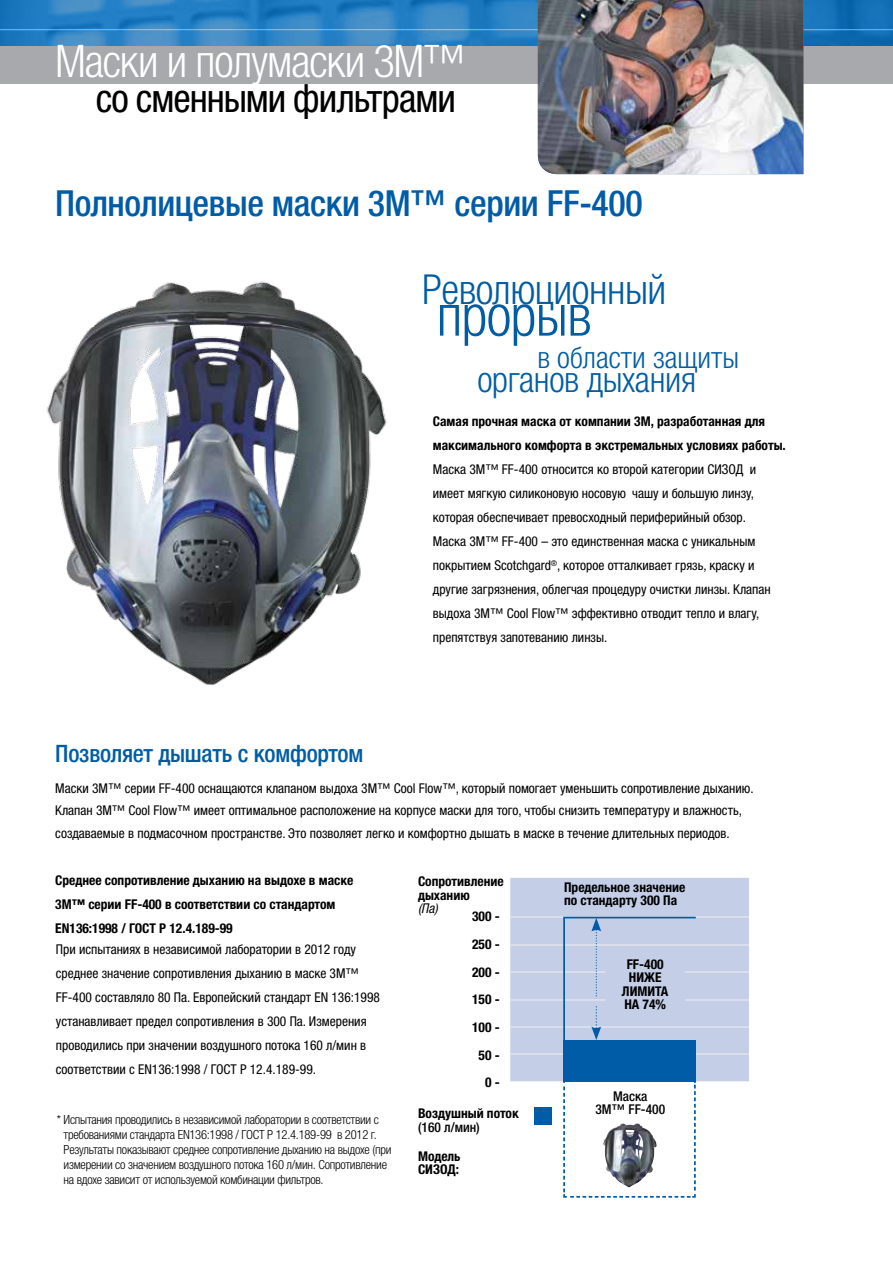
<style>
.page{position:relative;width:893px;height:1263px;background:#fff}
.page>*{position:absolute;margin:0;border:0;box-sizing:border-box;transform-origin:0 0}
.t1{font:300 condensed 57.75px "Helvetica Neue LTW1 G";letter-spacing:-.01em;color:#005da3}
.t2{font:300 condensed 45px "Helvetica Neue LTW1 G";letter-spacing:-.025em;color:#fff}
.t3{font:300 condensed 41.4px "Helvetica Neue LTW1 G";letter-spacing:-.01em;color:#005da3}
.t4{font:condensed 39px "Helvetica Neue LTW1 G";letter-spacing:-.025em;color:#000}
.t5{font:500 condensed 36px "Helvetica Neue LTW1 G";letter-spacing:-.01em;color:#005ca6}
.t6{font:300 condensed 35.55px "Helvetica Neue LTW1 G";letter-spacing:-.01em;color:#005da3}
.t7{font:300 condensed 29.85px "Helvetica Neue LTW1 G";color:#005da3}
.t8{font:500 condensed 24px "Helvetica Neue LTW1 G";letter-spacing:-.01em;color:#005da3}
.t9{font:condensed 13.5px/24px "Helvetica Neue LTW1 G";color:#000}
.t10{font:700 condensed 13.5px/13.5px "Helvetica Neue LTW1 G";color:#000}
.t11{font:500 condensed 13.5px/13.5px "Helvetica Neue LTW1 G";color:#000;text-align:center}
.t12{font:italic condensed 13.5px "Helvetica Neue LTW1 G";color:#000}
.t13{font:300 condensed 12.6px/15.1px "Helvetica Neue LTW1 G";letter-spacing:-.02em;color:#000}
</style>
<div class="page">
<div style="left:0;top:45px;width:893px;height:39px;background:#a7a9ac"></div>
<img style="left:0;top:0;width:893px;height:45px">
<hr style="left:0;top:29px;width:893px;height:1px;background:#fff">
<img style="left:538px;top:0;width:265px;height:174px">
<div style="left:510px;top:878px;width:239px;height:203px;background:#c4cee7"></div>
<hr style="left:510px;top:972px;width:95px;height:1px;background:#dbddeb">
<hr style="left:510px;top:999px;width:95px;height:1px;background:#dbddeb">
<hr style="left:685px;top:972px;width:64px;height:1px;background:#dbddeb">
<hr style="left:685px;top:999px;width:64px;height:1px;background:#dbddeb">
<hr style="left:510px;top:944px;width:239px;height:1px;background:#dbddeb">
<hr style="left:510px;top:917px;width:239px;height:1px;background:#dbddeb">
<hr style="left:510px;top:1026px;width:239px;height:1px;background:#dbddeb">
<hr style="left:510px;top:1054px;width:239px;height:1px;background:#dbddeb">
<div style="left:535px;top:1107px;width:17px;height:18px;background:#005ca6"></div>
<svg style="left:562px;top:916px;width:135px;height:282px"></svg>
<img style="left:46px;top:281px;width:341px;height:404px">
<img style="left:603px;top:1123px;width:44px;height:64px">
<h2 class="t2" style="left:55px;top:35px;width:414px">Маски и полумаски 3M™</h2>
<h3 class="t4" style="left:96px;top:75px;width:362px">со сменными фильтрами</h3>
<h3 class="t5" style="left:55px;top:181px;width:589px">Полнолицевые маски 3M™ серии FF-400</h3>
<h3 class="t3" style="left:422px;top:265px;width:246px">Революционный</h3>
<h1 class="t1" style="left:437px;top:281px;width:156px">прорыв</h1>
<h3 class="t7" style="left:537px;top:340px;width:203px">в области защиты</h3>
<h3 class="t6" style="left:477px;top:358px;width:220px">органов дыхания</h3>
<p class="t10" style="left:433px;top:410px;width:354px;line-height:24px">Самая прочная маска от компании 3М, разработанная для максимального комфорта в экстремальных условиях работы.</p>
<p class="t9" style="left:433px;top:458px;width:339px">Маска 3M™ FF-400 относится ко второй категории СИЗОД и имеет мягкую силиконовую носовую чашу и большую линзу, которая обеспечивает превосходный периферийный обзор.<br>Маска 3M™ FF-400 – это единственная маска с уникальным покрытием Scotchgard<sup>®</sup>, которое отталкивает грязь, краску и другие загрязнения, облегчая процедуру очистки линзы. Клапан выдоха 3M™ Cool Flow™ эффективно отводит тепло и влагу, препятствуя запотеванию линзы.</p>
<h3 class="t8" style="left:55px;top:739px;width:310px">Позволяет дышать с комфортом</h3>
<p class="t9" style="left:55px;top:777px;width:700px;line-height:22.5px">Маски 3M™ серии FF-400 оснащаются клапаном выдоха 3M™ Cool Flow™, который помогает уменьшить сопротивление дыханию.<br>Клапан 3M™ Cool Flow™ имеет оптимальное расположение на корпусе маски для того, чтобы снизить температуру и влажность, создаваемые в подмасочном пространстве. Это позволяет легко и комфортно дышать в маске в течение длительных периодов.</p>
<p class="t10" style="left:55px;top:868px;width:300px;line-height:24px">Среднее сопротивление дыханию на выдохе в маске<br>3M™ серии FF-400 в соответствии со стандартом<br>EN136:1998 / ГОСТ P 12.4.189-99</p>
<p class="t9" style="left:56px;top:938px;width:326px">При испытаниях в независимой лаборатории в 2012 году среднее значение сопротивления дыханию в маске 3M™ FF-400 составляло 80 Па. Европейский стандарт EN 136:1998 устанавливает предел сопротивления в 300 Па. Измерения проводились при значении воздушного потока 160 л/мин в соответствии с EN136:1998 / ГОСТ P 12.4.189-99.</p>
<p class="t13" style="left:64px;top:1112px;width:329px;text-indent:-7px">* Испытания проводились в независимой лаборатории в соответствии с требованиями стандарта EN136:1998 / ГОСТ P 12.4.189-99 в 2012 г.<br>Результаты показывают среднее сопротивление дыханию на выдохе (при измерении со значением воздушного потока 160 л/мин. Сопротивление на вдохе зависит от используемой комбинации фильтров.</p>
<p class="t10" style="left:418px;top:875px;width:87px">Сопротивление дыханию</p>
<p class="t12" style="left:418px;top:901px;width:21px">(Па)</p>
<p class="t10" style="left:564px;top:880px;width:123px">Предельное значение по стандарту 300 Па</p>
<p class="t10" style="left:472px;top:902px;width:29px;line-height:27.8px;text-align:right">300 -<br>250 -<br>200 -<br>150 -<br>100 -<br>50 -<br>0 -</p>
<p class="t10" style="left:622px;top:957px;width:48px;text-align:center">FF-400 ниже лимитА на 74%</p>
<p class="t11" style="left:595px;top:1089px;width:71px">Маска<br>3M™ FF-400</p>
<p class="t10" style="left:418px;top:1107px;width:102px">Воздушный поток</p>
<p class="t11" style="left:418px;top:1120px;width:63px">(160 л/мин)</p>
<p class="t10" style="left:418px;top:1149px;width:44px">Модель<br>СИЗОД:</p>
</div>
